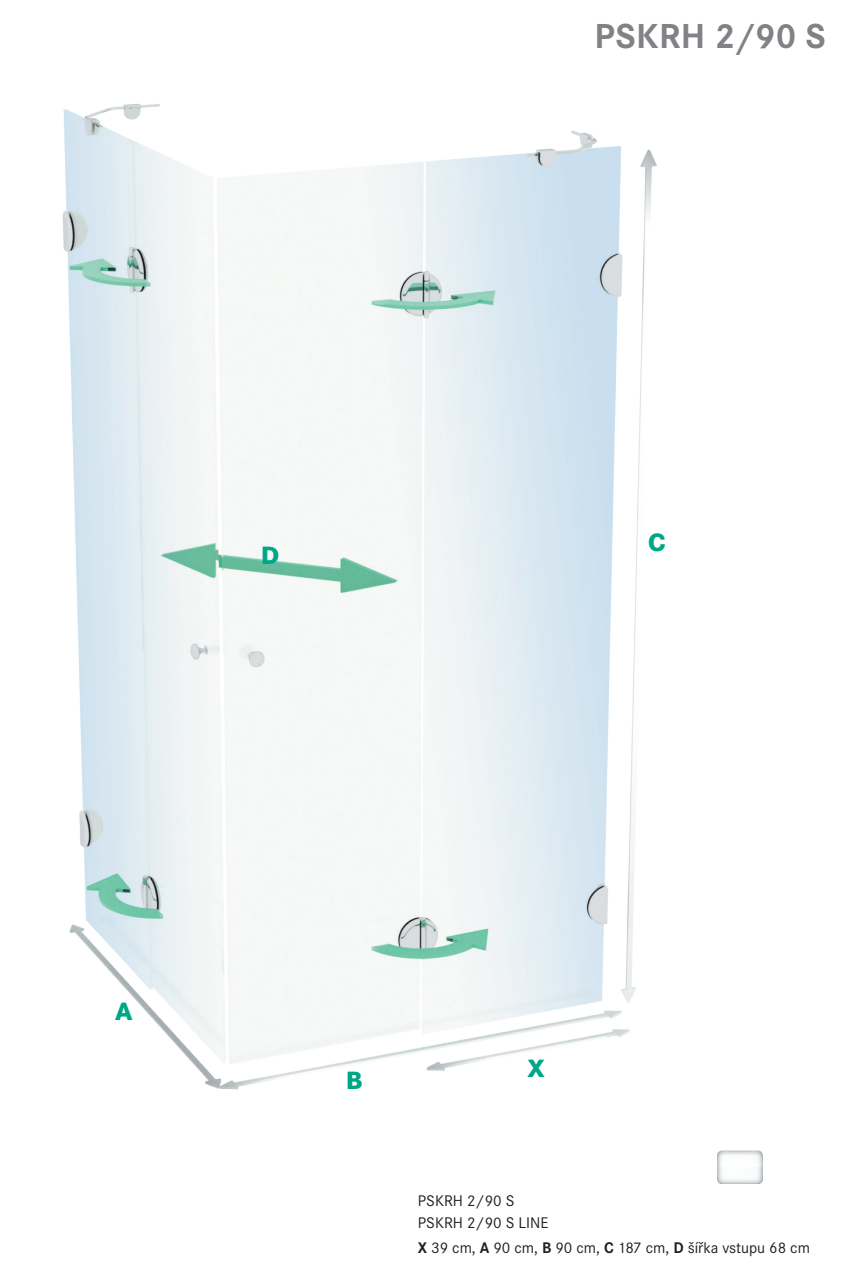
<style>
.page{position:relative;width:850px;height:1283px;background:#fff}
.page>*{position:absolute;margin:0;border:0;box-sizing:border-box;transform-origin:0 0}
.t1{font:700 36px "Corporate STOT";letter-spacing:.015em;color:#808285}
.t2{font:800 26px "Corporate STOT";color:#00a785}
.t3{font:16px/22px "Corporate STOT";color:#231f20}
.s1{font-weight:700}
</style>
<div class="page">
<img style="left:62px;top:103px;width:595px;height:987px">
<img style="left:718px;top:1150px;width:45px;height:33px">
<h1 class="t1" style="left:594px;top:16px;width:233px">PSKRH 2/90 S</h1>
<h2 class="t2" style="left:261px;top:539px;width:20px">D</h2>
<h2 class="t2" style="left:648px;top:527px;width:19px">C</h2>
<h2 class="t2" style="left:115px;top:995px;width:19px">A</h2>
<h2 class="t2" style="left:346px;top:1064px;width:18px">B</h2>
<h2 class="t2" style="left:527px;top:1053px;width:19px">X</h2>
<p class="t3" style="left:418px;top:1190px;width:132px">PSKRH 2/90 S<br>PSKRH 2/90 S LINE</p>
<p class="t3" style="left:418px;top:1236px;width:393px"><span class="s1">X</span> 39 cm, <span class="s1">A</span> 90 cm, <span class="s1">B</span> 90 cm, <span class="s1">C</span> 187 cm, <span class="s1">D</span> šířka vstupu 68 cm</p>
</div>
